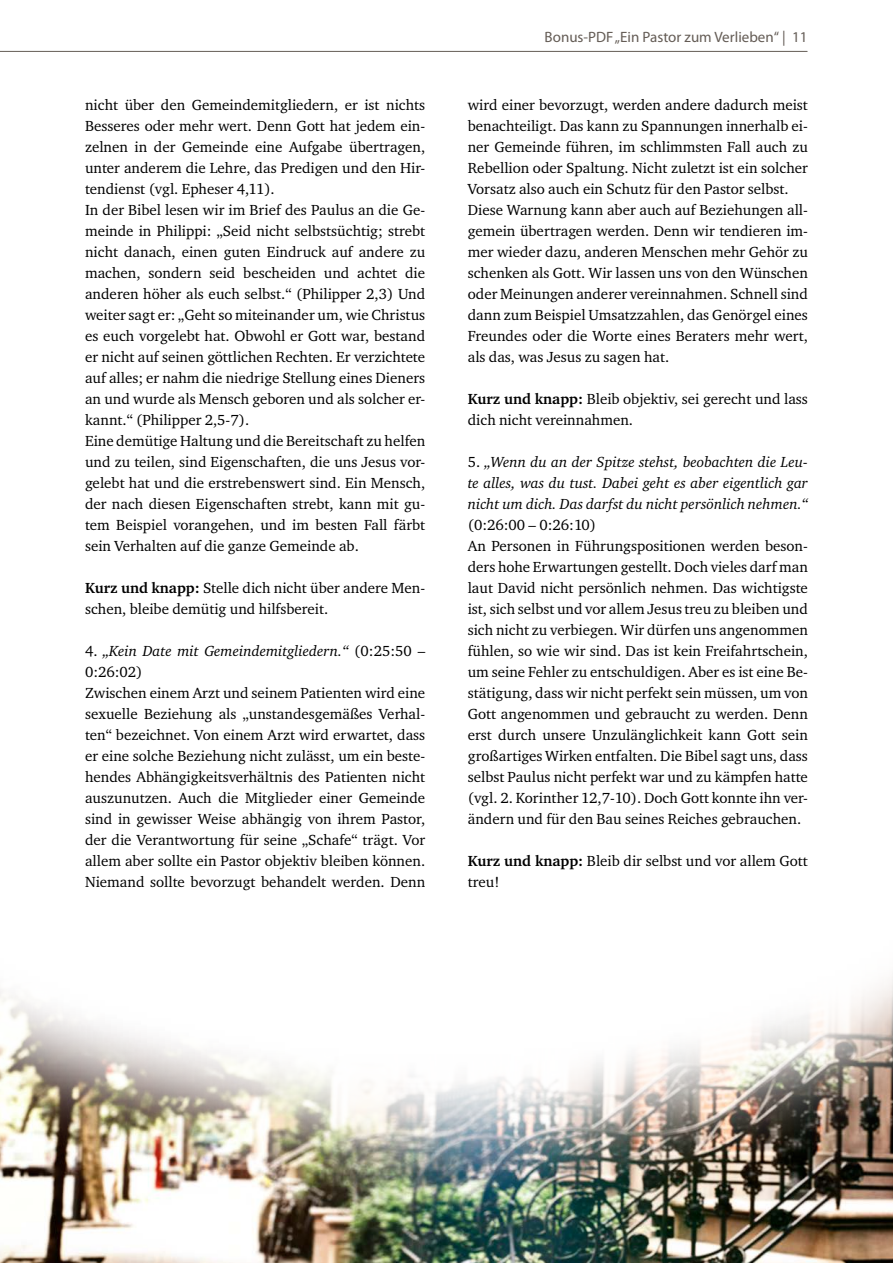
<style>
.page{position:relative;width:893px;height:1263px;background:#fff}
.page>*{position:absolute;margin:0;border:0;box-sizing:border-box;transform-origin:0 0}
.t1{font:15px/21px "Charter ITC";color:#000}
.t2{font:italic 15px/21px "Charter ITC";color:#000;text-align:justify}
.t3{font:15px "Myriad Pro";color:#645c55}
.s1{font-weight:700}
.s2{font-style:italic}
.s3{font-style:normal}
</style>
<div class="page">
<hr style="left:0;top:51px;width:807px;height:1px;background:#645c55">
<img style="left:0;top:1207px;width:893px;height:56px">
<img style="left:0;top:1026px;width:893px;height:181px">
<svg style="left:0;top:976px;width:893px;height:50px"></svg>
<p class="t1" style="left:85px;top:94px;width:342px">nicht über den Gemeindemitgliedern, er ist nichts Besseres oder mehr wert. Denn Gott hat jedem ein&shy;zelnen in der Gemeinde eine Aufgabe übertragen, unter anderem die Lehre, das Predigen und den Hir&shy;tendienst (vgl. Epheser 4,11).<br>In der Bibel lesen wir im Brief des Paulus an die Ge&shy;meinde in Philippi: „Seid nicht selbstsüchtig; strebt nicht danach, einen guten Eindruck auf andere zu machen, sondern seid bescheiden und achtet die anderen höher als euch selbst.“ (Philipper 2,3) Und weiter sagt er: „Geht so miteinander um, wie Christus es euch vorgelebt hat. Obwohl er Gott war, bestand er nicht auf seinen göttlichen Rechten. Er verzichtete auf alles; er nahm die niedrige Stellung eines Dieners an und wurde als Mensch geboren und als solcher er&shy;kannt.“ (Philipper 2,5-7).<br>Eine demütige Haltung und die Bereitschaft zu helfen und zu teilen, sind Eigenschaften, die uns Jesus vor&shy;gelebt hat und die erstrebenswert sind. Ein Mensch, der nach diesen Eigenschaften strebt, kann mit gu&shy;tem Beispiel vorangehen, und im besten Fall färbt sein Verhalten auf die ganze Gemeinde ab.</p>
<p class="t1" style="left:85px;top:577px;width:342px"><span class="s1">Kurz und knapp:</span> Stelle dich nicht über andere Men&shy;schen, bleibe demütig und hilfsbereit.</p>
<p class="t1" style="left:85px;top:640px;width:342px">4. <span class="s2">„Kein Date mit Gemeindemitgliedern.“</span> (0:25:50 – 0:26:02)<br>Zwischen einem Arzt und seinem Patienten wird eine sexuelle Beziehung als „unstandesgemäßes Verhal&shy;ten“ bezeichnet. Von einem Arzt wird erwartet, dass er eine solche Beziehung nicht zulässt, um ein beste&shy;hendes Abhängigkeitsverhältnis des Patienten nicht auszunutzen. Auch die Mitglieder einer Gemeinde sind in gewisser Weise abhängig von ihrem Pastor, der die Verantwortung für seine „Schafe“ trägt. Vor allem aber sollte ein Pastor objektiv bleiben können.<br>Niemand sollte bevorzugt behandelt werden. Denn</p>
<p class="t3" style="left:545px;top:27px;width:264px">Bonus-PDF „Ein Pastor zum Verlieben“ | 11</p>
<p class="t1" style="left:468px;top:94px;width:342px">wird einer bevorzugt, werden andere dadurch meist benachteiligt. Das kann zu Spannungen innerhalb ei&shy;ner Gemeinde führen, im schlimmsten Fall auch zu Rebellion oder Spaltung. Nicht zuletzt ist ein solcher Vorsatz also auch ein Schutz für den Pastor selbst.<br>Diese Warnung kann aber auch auf Beziehungen all&shy;gemein übertragen werden. Denn wir tendieren im&shy;mer wieder dazu, anderen Menschen mehr Gehör zu schenken als Gott. Wir lassen uns von den Wünschen oder Meinungen anderer vereinnahmen. Schnell sind dann zum Beispiel Umsatzzahlen, das Genörgel eines Freundes oder die Worte eines Beraters mehr wert, als das, was Jesus zu sagen hat.</p>
<p class="t1" style="left:468px;top:388px;width:342px"><span class="s1">Kurz und knapp:</span> Bleib objektiv, sei gerecht und lass dich nicht vereinnahmen.</p>
<p class="t2" style="left:468px;top:451px;width:342px"><span class="s3">5.</span> „Wenn du an der Spitze stehst, beobachten die Leu&shy;te alles, was du tust. Dabei geht es aber eigentlich gar nicht um dich. Das darfst du nicht persönlich nehmen.“</p>
<p class="t1" style="left:468px;top:514px;width:342px">(0:26:00 – 0:26:10)<br>An Personen in Führungspositionen werden beson&shy;ders hohe Erwartungen gestellt. Doch vieles darf man laut David nicht persönlich nehmen. Das wichtigste ist, sich selbst und vor allem Jesus treu zu bleiben und sich nicht zu verbiegen. Wir dürfen uns angenommen fühlen, so wie wir sind. Das ist kein Freifahrtschein, um seine Fehler zu entschuldigen. Aber es ist eine Be&shy;stätigung, dass wir nicht perfekt sein müssen, um von Gott angenommen und gebraucht zu werden. Denn erst durch unsere Unzulänglichkeit kann Gott sein großartiges Wirken entfalten. Die Bibel sagt uns, dass selbst Paulus nicht perfekt war und zu kämpfen hatte (vgl. 2. Korinther 12,7-10). Doch Gott konnte ihn ver&shy;ändern und für den Bau seines Reiches gebrauchen.</p>
<p class="t1" style="left:468px;top:850px;width:342px"><span class="s1">Kurz und knapp:</span> Bleib dir selbst und vor allem Gott treu!</p>
</div>
